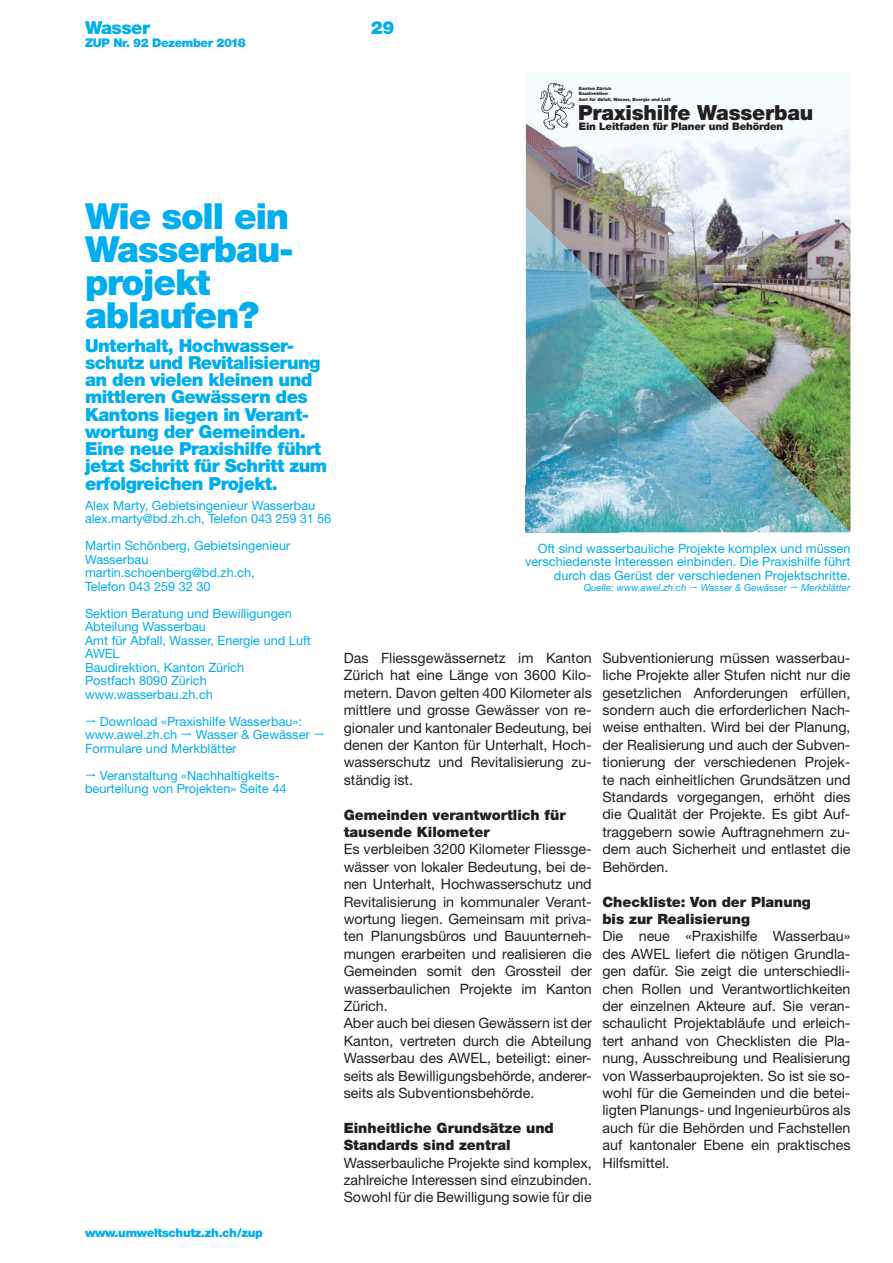
<style>
.page{position:relative;width:893px;height:1263px;background:#fff}
.page>*{position:absolute;margin:0;border:0;box-sizing:border-box;transform-origin:0 0}
.t1{font:900 36px/33px "Helvetica Neue LT Std";letter-spacing:-.03em;color:#00aeef}
.t2{font:900 20.85px "Helvetica Neue LT";letter-spacing:-.01em;color:#231f20}
.t3{font:900 18px/17.2px "Helvetica Neue LT Std";letter-spacing:-.03em;color:#00aeef}
.t4{font:14.25px/17.4px "Helvetica Neue LT Std";color:#231f20;text-align:justify}
.t5{font:900 14.25px/17.4px "Helvetica Neue LT Std";color:#231f20}
.t6{font:12.75px/13.5px "Helvetica Neue LT Std";color:#00aeef}
.t7{font:900 12px "Helvetica Neue LT Std";letter-spacing:-.03em;color:#00aeef}
.t8{font:900 10.35px "Helvetica Neue LT";letter-spacing:-.01em;color:#231f20}
.t9{font:italic 9.75px "Helvetica Neue LT Std";color:#00aeef}
.t10{font:900 4.35px/5.6px "Helvetica Neue LT";color:#231f20}
</style>
<div class="page">
<img style="left:526px;top:97px;width:324px;height:388px">
<svg style="left:540px;top:83px;width:35px;height:47px"></svg>
<img style="left:526px;top:208px;width:93px;height:324px">
<img style="left:618px;top:300px;width:47px;height:232px">
<img style="left:665px;top:346px;width:46px;height:186px">
<img style="left:711px;top:393px;width:47px;height:139px">
<img style="left:758px;top:439px;width:46px;height:93px">
<img style="left:804px;top:485px;width:46px;height:47px">
<p class="t3" style="left:85px;top:21px;width:66px">Wasser</p>
<p class="t3" style="left:371px;top:21px;width:25px">29</p>
<p class="t7" style="left:85px;top:38px;width:162px">ZUP Nr. 92 Dezember 2018</p>
<p class="t10" style="left:579px;top:86px;width:93px">Kanton Zürich<br>Baudirektion<br>Amt für Abfall, Wasser, Energie und Luft</p>
<h2 class="t2" style="left:578px;top:105px;width:237px">Praxishilfe Wasserbau</h2>
<p class="t8" style="left:579px;top:123px;width:206px">Ein Leitfaden für Planer und Behörden</p>
<h1 class="t1" style="left:85px;top:204px;width:210px">Wie soll ein<br>Wasserbau&shy;projekt ablaufen?</h1>
<p class="t3" style="left:85px;top:339px;width:244px">Unterhalt, Hochwasser&shy;schutz und Revitalisierung an den vielen kleinen und mittleren Gewässern des<br>Kantons liegen in Verant&shy;wortung der Gemeinden.<br>Eine neue Praxishilfe führt jetzt Schritt für Schritt zum erfolgreichen Projekt.</p>
<p class="t6" style="left:85px;top:500px;width:248px">Alex Marty, Gebietsingenieur Wasserbau alex.marty@bd.zh.ch, Telefon 043 259 31 56</p>
<p class="t6" style="left:85px;top:540px;width:207px">Martin Schönberg, Gebietsingenieur<br>Wasserbau martin.schoenberg@bd.zh.ch,<br>Telefon 043 259 32 30</p>
<p class="t6" style="left:85px;top:608px;width:227px">Sektion Beratung und Bewilligungen<br>Abteilung Wasserbau<br>Amt für Abfall, Wasser, Energie und Luft<br>AWEL<br>Baudirektion, Kanton Zürich<br>Postfach 8090 Zürich www.wasserbau.zh.ch</p>
<p class="t6" style="left:85px;top:716px;width:241px">● Download «Praxishilfe Wasserbau»: www.awel.zh.ch ● Wasser &amp; Gewässer ●<br>Formulare und Merkblätter</p>
<p class="t6" style="left:85px;top:770px;width:203px">● Veranstaltung «Nachhaltigkeits&shy;beurteilung von Projekten» Seite 44</p>
<p class="t7" style="left:85px;top:1229px;width:179px">www.umweltschutz.zh.ch/zup</p>
<p class="t6" style="left:525px;top:543px;width:327px;text-align:right">Oft sind wasserbauliche Projekte komplex und müssen verschiedenste Interessen einbinden. Die Praxishilfe führt durch das Gerüst der verschiedenen Projektschritte.</p>
<p class="t9" style="left:584px;top:582px;width:268px">Quelle: www.awel.zh.ch ● Wasser &amp; Gewässer ● Merkblätter</p>
<p class="t4" style="left:344px;top:651px;width:250px">Das Fliessgewässernetz im Kanton Zürich hat eine Länge von 3600 Kilo&shy;metern. Davon gelten 400 Kilometer als mittlere und grosse Gewässer von re&shy;gionaler und kantonaler Bedeutung, bei denen der Kanton für Unterhalt, Hoch&shy;wasserschutz und Revitalisierung zu&shy;ständig ist.</p>
<p class="t5" style="left:344px;top:807px;width:223px">Gemeinden verantwortlich für tausende Kilometer</p>
<p class="t4" style="left:344px;top:842px;width:250px;text-align:left">Es verbleiben 3200 Kilometer Fliessge&shy;wässer von lokaler Bedeutung, bei de&shy;nen Unterhalt, Hochwasserschutz und Revitalisierung in kommunaler Verant&shy;wortung liegen. Gemeinsam mit priva&shy;ten Planungsbüros und Bauunterneh&shy;mungen erarbeiten und realisieren die Gemeinden somit den Grossteil der wasserbaulichen Projekte im Kanton Zürich.<br>Aber auch bei diesen Gewässern ist der Kanton, vertreten durch die Abteilung Wasserbau des AWEL, beteiligt: einer&shy;seits als Bewilligungsbehörde, anderer&shy;seits als Subventionsbehörde.</p>
<p class="t5" style="left:344px;top:1120px;width:212px">Einheitliche Grundsätze und<br>Standards sind zentral</p>
<p class="t4" style="left:344px;top:1155px;width:250px">Wasserbauliche Projekte sind komplex, zahlreiche Interessen sind einzubinden.<br>Sowohl für die Bewilligung sowie für die</p>
<p class="t4" style="left:602px;top:651px;width:250px">Subventionierung müssen wasserbau&shy;liche Projekte aller Stufen nicht nur die gesetzlichen Anforderungen erfüllen, sondern auch die erforderlichen Nach&shy;weise enthalten. Wird bei der Planung, der Realisierung und auch der Subven&shy;tionierung der verschiedenen Projek&shy;te nach einheitlichen Grundsätzen und Standards vorgegangen, erhöht dies die Qualität der Projekte. Es gibt Auf&shy;traggebern sowie Auftragnehmern zu&shy;dem auch Sicherheit und entlastet die Behörden.</p>
<p class="t5" style="left:602px;top:894px;width:210px">Checkliste: Von der Planung bis zur Realisierung</p>
<p class="t4" style="left:602px;top:929px;width:250px">Die neue «Praxishilfe Wasserbau» des AWEL liefert die nötigen Grundla&shy;gen dafür. Sie zeigt die unterschiedli&shy;chen Rollen und Verantwortlichkeiten der einzelnen Akteure auf. Sie veran&shy;schaulicht Projektabläufe und erleich&shy;tert anhand von Checklisten die Pla&shy;nung, Ausschreibung und Realisierung von Wasserbauprojekten. So ist sie so&shy;wohl für die Gemeinden und die betei&shy;ligten Planungs- und Ingenieurbüros als auch für die Behörden und Fachstellen auf kantonaler Ebene ein praktisches Hilfsmittel.</p>
</div>
